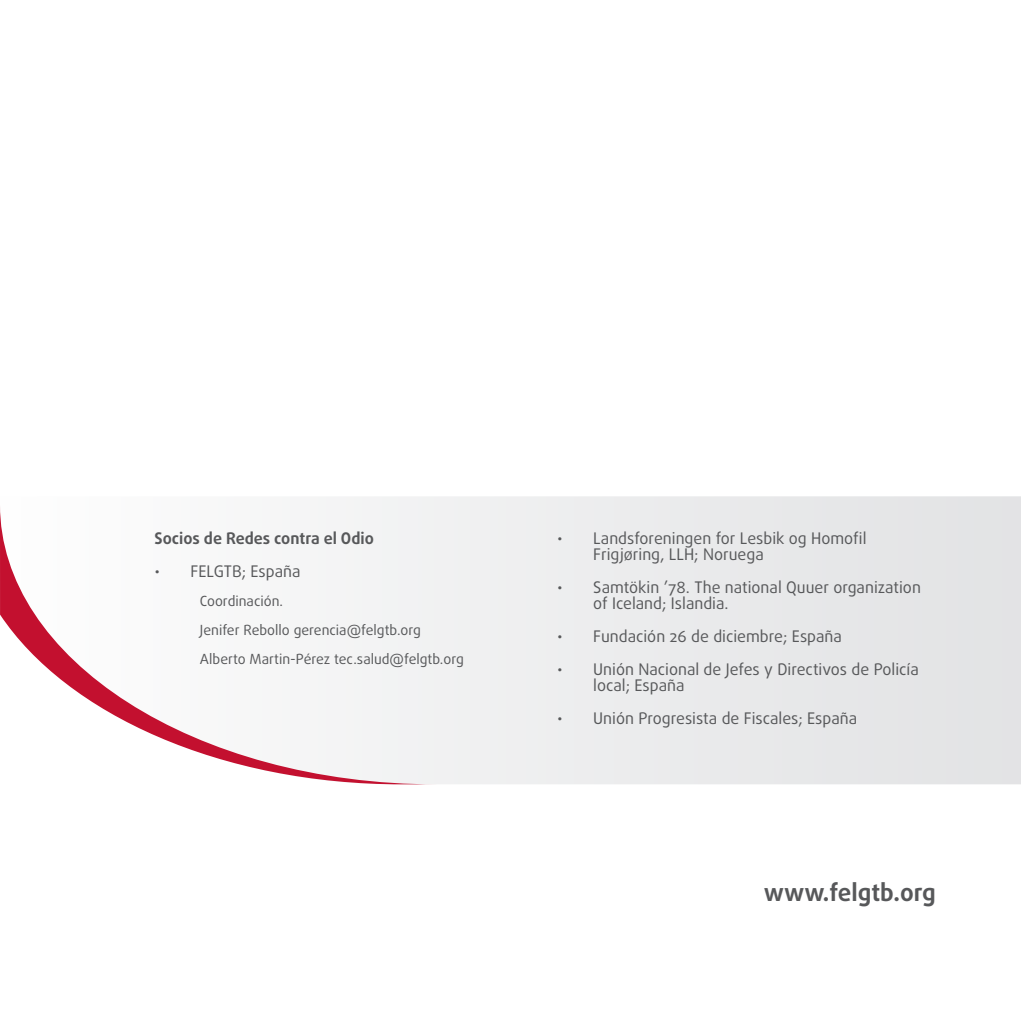
<style>
.page{position:relative;width:1021px;height:1021px;background:#fff}
.page>*{position:absolute;margin:0;border:0;box-sizing:border-box;transform-origin:0 0}
.t1{font:700 24px "Daxline Pro";color:#57585a}
.t2{font:16px/16px "Daxline Pro";color:#57585a}
.t3{font:700 16px "Daxline Pro";color:#57585a}
.t4{font:14px/29px "Daxline Pro";color:#57585a}
</style>
<div class="page">
<div style="left:318px;top:496px;width:702px;height:288px;background:#e9eaeb"></div>
<svg style="left:0;top:505px;width:437px;height:279px"></svg>
<p class="t3" style="left:154px;top:528px;width:221px">Socios de Redes contra el Odio</p>
<p class="t2" style="left:154px;top:563px;width:147px">• FELGTB; España</p>
<p class="t4" style="left:200px;top:587px;width:265px">Coordinación.<br>Jenifer Rebollo gerencia@felgtb.org<br>Alberto Martin-Pérez tec.salud@felgtb.org</p>
<p class="t2" style="left:593px;top:530px;width:275px;text-indent:-36px">• Landsforeningen for Lesbik og Homofil<br>Frigjøring, LLH; Noruega</p>
<p class="t2" style="left:593px;top:579px;width:329px;text-indent:-36px">• Samtökin ’78. The national Quuer organization of Iceland; Islandia.</p>
<p class="t2" style="left:557px;top:628px;width:286px">• Fundación 26 de diciembre; España</p>
<p class="t2" style="left:593px;top:661px;width:327px;text-indent:-36px">• Unión Nacional de Jefes y Directivos de Policía local; España</p>
<p class="t2" style="left:557px;top:710px;width:301px">• Unión Progresista de Fiscales; España</p>
<h1 class="t1" style="left:764px;top:876px;width:173px">www.felgtb.org</h1>
</div>
